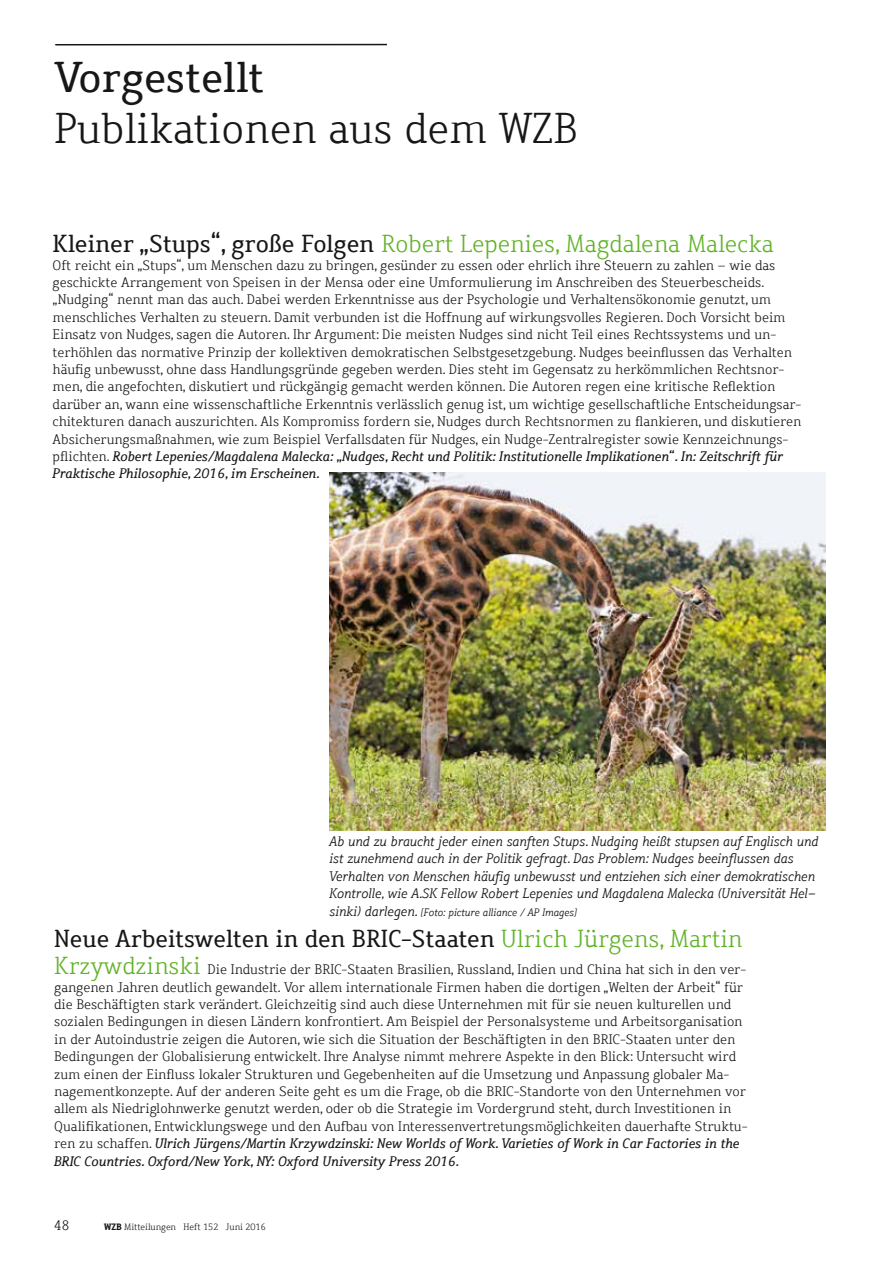
<style>
.page{position:relative;width:893px;height:1263px;background:#fff}
.page>*{position:absolute;margin:0;border:0;box-sizing:border-box;transform-origin:0 0}
.t1{font:300 42px "Dahrendorf";color:#181716}
.t2{font:42px "Dahrendorf";color:#181716}
.t3{font:300 24px "Dahrendorf";color:#63b32a}
.t4{font:24px "Dahrendorf";color:#181716}
.t5{font:300 13.5px/17.4px "Dahrendorf";color:#181716}
.t6{font:italic 300 13.5px/17.4px "Dahrendorf";color:#181716}
.t7{font:italic 300 10.5px "Dahrendorf";color:#181716}
.t8{font:300 9px "Dahrendorf";color:#181716}
.s1{font-weight:400;color:#181716}
.s2{font-weight:400;font-style:italic}
.s3{font-size:13.5px}
.s4{font-weight:300;color:#63b32a}
.s5{font-size:24px;color:#63b32a}
.s6{font-weight:700}
</style>
<div class="page">
<hr style="left:55px;top:44px;width:332px;height:1px;background:#181716">
<img style="left:330px;top:473px;width:496px;height:357px">
<h1 class="t2" style="left:54px;top:51px;width:211px">Vorgestellt</h1>
<h1 class="t1" style="left:54px;top:102px;width:525px">Publikationen aus dem WZB</h1>
<h2 class="t3" style="left:53px;top:229px;width:723px"><span class="s1">Kleiner „Stups“, große Folgen</span> Robert Lepenies, Magdalena Malecka</h2>
<p class="t5" style="left:53px;top:256px;width:750px">Oft reicht ein „Stups“, um Menschen dazu zu bringen, gesünder zu essen oder ehrlich ihre Steuern zu zahlen – wie das geschickte Arrangement von Speisen in der Mensa oder eine Umformulierung im Anschreiben des Steuerbescheids. „Nudging“ nennt man das auch. Dabei werden Erkenntnisse aus der Psychologie und Verhaltensökonomie genutzt, um menschliches Verhalten zu steuern. Damit verbunden ist die Hoffnung auf wirkungsvolles Regieren. Doch Vorsicht beim Einsatz von Nudges, sagen die Autoren. Ihr Argument: Die meisten Nudges sind nicht Teil eines Rechtssystems und un&shy;terhöhlen das normative Prinzip der kollektiven demokratischen Selbstgesetzgebung. Nudges beeinflussen das Verhalten häufig unbewusst, ohne dass Handlungsgründe gegeben werden. Dies steht im Gegensatz zu herkömmlichen Rechtsnor&shy;men, die angefochten, diskutiert und rückgängig gemacht werden können. Die Autoren regen eine kritische Reflektion darüber an, wann eine wissenschaftliche Erkenntnis verlässlich genug ist, um wichtige gesellschaftliche Entscheidungsar&shy;chitekturen danach auszurichten. Als Kompromiss fordern sie, Nudges durch Rechtsnormen zu flankieren, und diskutieren Absicherungsmaßnahmen, wie zum Beispiel Verfallsdaten für Nudges, ein Nudge-Zentralregister sowie Kennzeichnungs&shy;pflichten. <span class="s2">Robert Lepenies/Magdalena Malecka: „Nudges, Recht und Politik: Institutionelle Implikationen“. In: Zeitschrift für Praktische Philosophie, 2016, im Erscheinen.</span></p>
<p class="t6" style="left:330px;top:833px;width:490px">Ab und zu braucht jeder einen sanften Stups. Nudging heißt stupsen auf Englisch und ist zunehmend auch in der Politik gefragt. Das Problem: Nudges beeinflussen das Verhalten von Menschen häufig unbewusst und entziehen sich einer demokratischen Kontrolle, wie A.SK Fellow Robert Lepenies und Magdalena Malecka (Universität Hel-</p>
<p class="t7" style="left:330px;top:905px;width:249px"><span class="s3">sinki) darlegen.</span> [Foto: picture alliance / AP Images]</p>
<h2 class="t4" style="left:54px;top:923px;width:690px">Neue Arbeitswelten in den BRIC-Staaten <span class="s4">Ulrich Jürgens, Martin</span></h2>
<p class="t5" style="left:54px;top:961px;width:695px"><span class="s5">Krzywdzinski</span> Die Industrie der BRIC-Staaten Brasilien, Russland, Indien und China hat sich in den ver&shy;gangenen Jahren deutlich gewandelt. Vor allem internationale Firmen haben die dortigen „Welten der Arbeit“ für die Beschäftigten stark verändert. Gleichzeitig sind auch diese Unternehmen mit für sie neuen kulturellen und sozialen Bedingungen in diesen Ländern konfrontiert. Am Beispiel der Personalsysteme und Arbeitsorganisation in der Autoindustrie zeigen die Autoren, wie sich die Situation der Beschäftigten in den BRIC-Staaten unter den Bedingungen der Globalisierung entwickelt. Ihre Analyse nimmt mehrere Aspekte in den Blick: Untersucht wird zum einen der Einfluss lokaler Strukturen und Gegebenheiten auf die Umsetzung und Anpassung globaler Ma&shy;nagementkonzepte. Auf der anderen Seite geht es um die Frage, ob die BRIC-Standorte von den Unternehmen vor allem als Niedriglohnwerke genutzt werden, oder ob die Strategie im Vordergrund steht, durch Investitionen in Qualifikationen, Entwicklungswege und den Aufbau von Interessenvertretungsmöglichkeiten dauerhafte Struktu&shy;ren zu schaffen. <span class="s2">Ulrich Jürgens/Martin Krzywdzinski: New Worlds of Work. Varieties of Work in Car Factories in the BRIC Countries. Oxford/New York, NY: Oxford University Press 2016.</span></p>
<p class="t5" style="left:54px;top:1217px;width:17px">48</p>
<p class="t8" style="left:104px;top:1221px;width:163px"><span class="s6">WZB</span> Mitteilungen Heft 152 Juni 2016</p>
</div>
